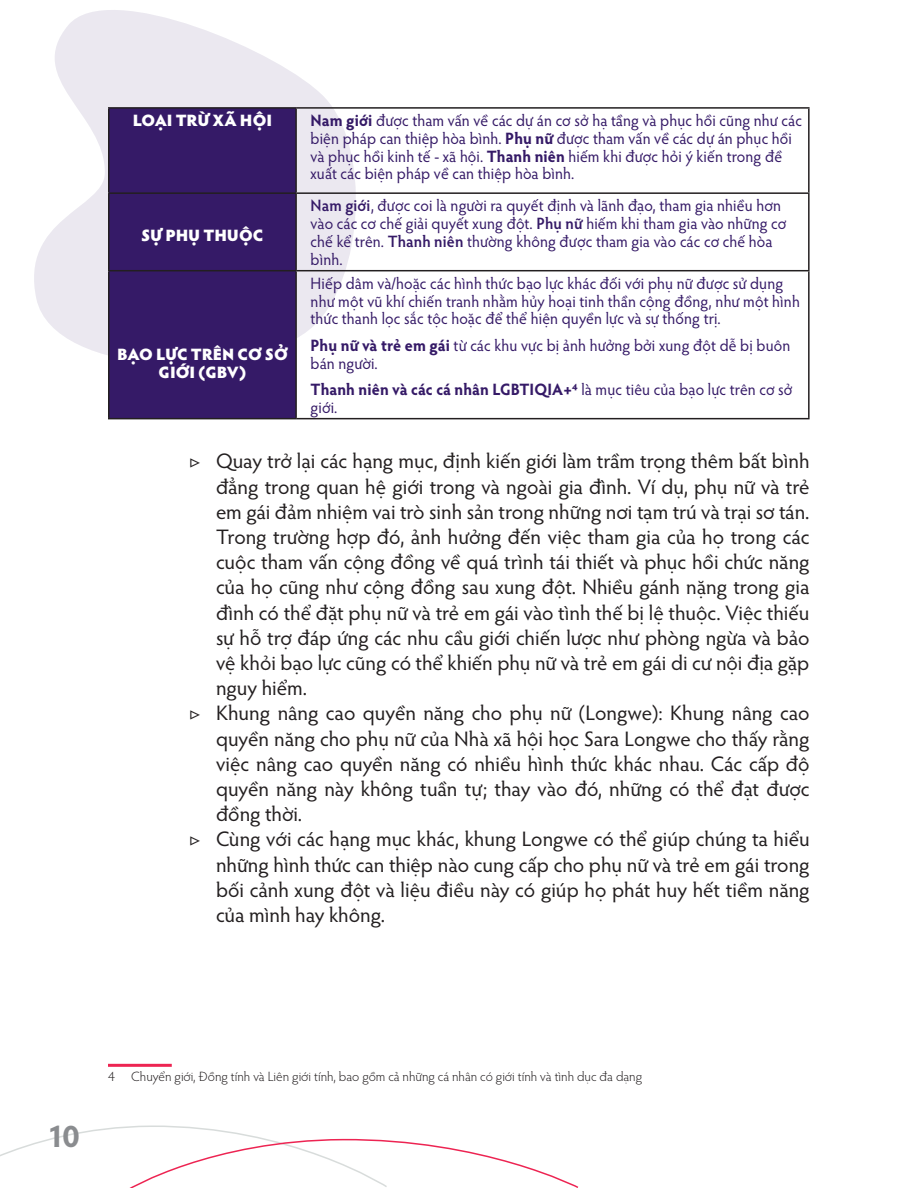
<style>
.page{position:relative;width:918px;height:1188px;background:#fff}
.page>*{position:absolute;margin:0;border:0;box-sizing:border-box;transform-origin:0 0}
.t1{font:700 31.5px "Hypatia Sans Pro";color:#8a8c8f}
.t2{font:21px/25.2px "Hypatia Sans Pro";color:#231f20;text-align:justify}
.TableTextN{font:16.5px/17.9px "Hypatia Sans Pro";letter-spacing:.01em;color:#351a67;scale:.95 1}
.TableTituloB{font:900 16.5px/17.9px "Hypatia Sans Pro";letter-spacing:-.01em;color:#fff;text-align:center}
.Footnotes{font:300 13.5px "Hypatia Sans Pro";color:#231f20}
.s1{font-weight:700}
.s2{font-weight:600}
</style>
<div class="page">
<svg style="left:34px;top:10px;width:323px;height:345px;fill:#ebe8f0"></svg>
<svg style="left:0;top:1125px;width:579px;height:63px"></svg>
<div style="left:110px;top:109px;width:185px;height:309px;background:#351a67"></div>
<hr style="left:108px;top:107px;width:188px;height:2px;background:#231f20">
<hr style="left:108px;top:109px;width:2px;height:83px;background:#231f20">
<hr style="left:296px;top:107px;width:514px;height:2px;background:#231f20">
<hr style="left:295px;top:109px;width:2px;height:83px;background:#231f20">
<hr style="left:808px;top:109px;width:2px;height:83px;background:#231f20">
<hr style="left:108px;top:192px;width:188px;height:2px;background:#231f20">
<hr style="left:108px;top:194px;width:2px;height:76px;background:#231f20">
<hr style="left:296px;top:192px;width:514px;height:2px;background:#231f20">
<hr style="left:295px;top:194px;width:2px;height:76px;background:#231f20">
<hr style="left:808px;top:194px;width:2px;height:76px;background:#231f20">
<hr style="left:108px;top:270px;width:188px;height:1px;background:#231f20">
<hr style="left:108px;top:271px;width:2px;height:147px;background:#231f20">
<hr style="left:296px;top:270px;width:514px;height:1px;background:#231f20">
<hr style="left:295px;top:271px;width:2px;height:147px;background:#231f20">
<hr style="left:808px;top:271px;width:2px;height:147px;background:#231f20">
<hr style="left:108px;top:418px;width:188px;height:1px;background:#231f20">
<hr style="left:296px;top:418px;width:514px;height:1px;background:#231f20">
<hr style="left:108px;top:1064px;width:64px;height:3px;background:#ed2452">
<p class="TableTituloB" style="left:133px;top:110px;width:141px">LOẠI TRỪ XÃ HỘI</p>
<p class="TableTextN" style="left:311px;top:111px;width:519px"><span class="s1">Nam giới</span> được tham vấn về các dự án cơ sở hạ tầng và phục hồi cũng như các biện pháp can thiệp hòa bình. <span class="s1">Phụ nữ</span> được tham vấn về các dự án phục hồi và phục hồi kinh tế - xã hội. <span class="s1">Thanh niên</span> hiếm khi được hỏi ý kiến trong đề xuất các biện pháp về can thiệp hòa bình.</p>
<p class="TableTituloB" style="left:141px;top:226px;width:124px">SỰ PHỤ THUỘC</p>
<p class="TableTextN" style="left:311px;top:196px;width:502px"><span class="s2">Nam giới</span>, được coi là người ra quyết định và lãnh đạo, tham gia nhiều hơn vào các cơ chế giải quyết xung đột. <span class="s2">Phụ nữ</span> hiếm khi tham gia vào những cơ chế kể trên. <span class="s2">Thanh niên</span> thường không được tham gia vào các cơ chế hòa bình.</p>
<p class="TableTextN" style="left:311px;top:274px;width:517px">Hiếp dâm và/hoặc các hình thức bạo lực khác đối với phụ nữ được sử dụng như một vũ khí chiến tranh nhằm hủy hoại tinh thần cộng đồng, như một hình thức thanh lọc sắc tộc hoặc để thể hiện quyền lực và sự thống trị.</p>
<p class="TableTextN" style="left:311px;top:336px;width:506px"><span class="s1">Phụ nữ và trẻ em gái</span> từ các khu vực bị ảnh hưởng bởi xung đột dễ bị buôn bán người.</p>
<p class="TableTextN" style="left:311px;top:380px;width:509px"><span class="s1">Thanh niên và các cá nhân LGBTIQIA+4</span> là mục tiêu của bạo lực trên cơ sở giới.</p>
<p class="t2" style="left:216px;top:448px;width:595px;text-indent:-27px">▷ Quay trở lại các hạng mục, định kiến giới làm trầm trọng thêm bất bình đẳng trong quan hệ giới trong và ngoài gia đình. Ví dụ, phụ nữ và trẻ em gái đảm nhiệm vai trò sinh sản trong những nơi tạm trú và trại sơ tán.<br>Trong trường hợp đó, ảnh hưởng đến việc tham gia của họ trong các cuộc tham vấn cộng đồng về quá trình tái thiết và phục hồi chức năng của họ cũng như cộng đồng sau xung đột. Nhiều gánh nặng trong gia đình có thể đặt phụ nữ và trẻ em gái vào tình thế bị lệ thuộc. Việc thiếu sự hỗ trợ đáp ứng các nhu cầu giới chiến lược như phòng ngừa và bảo vệ khỏi bạo lực cũng có thể khiến phụ nữ và trẻ em gái di cư nội địa gặp nguy hiểm.</p>
<p class="t2" style="left:216px;top:700px;width:595px;text-indent:-27px">▷ Khung nâng cao quyền năng cho phụ nữ (Longwe): Khung nâng cao quyền năng cho phụ nữ của Nhà xã hội học Sara Longwe cho thấy rằng việc nâng cao quyền năng có nhiều hình thức khác nhau. Các cấp độ quyền năng này không tuần tự; thay vào đó, những có thể đạt được đồng thời.</p>
<p class="t2" style="left:216px;top:826px;width:595px;text-indent:-27px">▷ Cùng với các hạng mục khác, khung Longwe có thể giúp chúng ta hiểu những hình thức can thiệp nào cung cấp cho phụ nữ và trẻ em gái trong bối cảnh xung đột và liệu điều này có giúp họ phát huy hết tiềm năng của mình hay không.</p>
<p class="TableTituloB" style="left:117px;top:344px;width:172px">BẠO LỰC TRÊN CƠ SỞ<br>GIỚI (GBV)</p>
<h1 class="t1" style="left:47px;top:1113px;width:34px">10</h1>
<p class="Footnotes" style="left:108px;top:1067px;width:536px">4 Chuyển giới, Đồng tính và Liên giới tính, bao gồm cả những cá nhân có giới tính và tình dục đa dạng</p>
</div>
